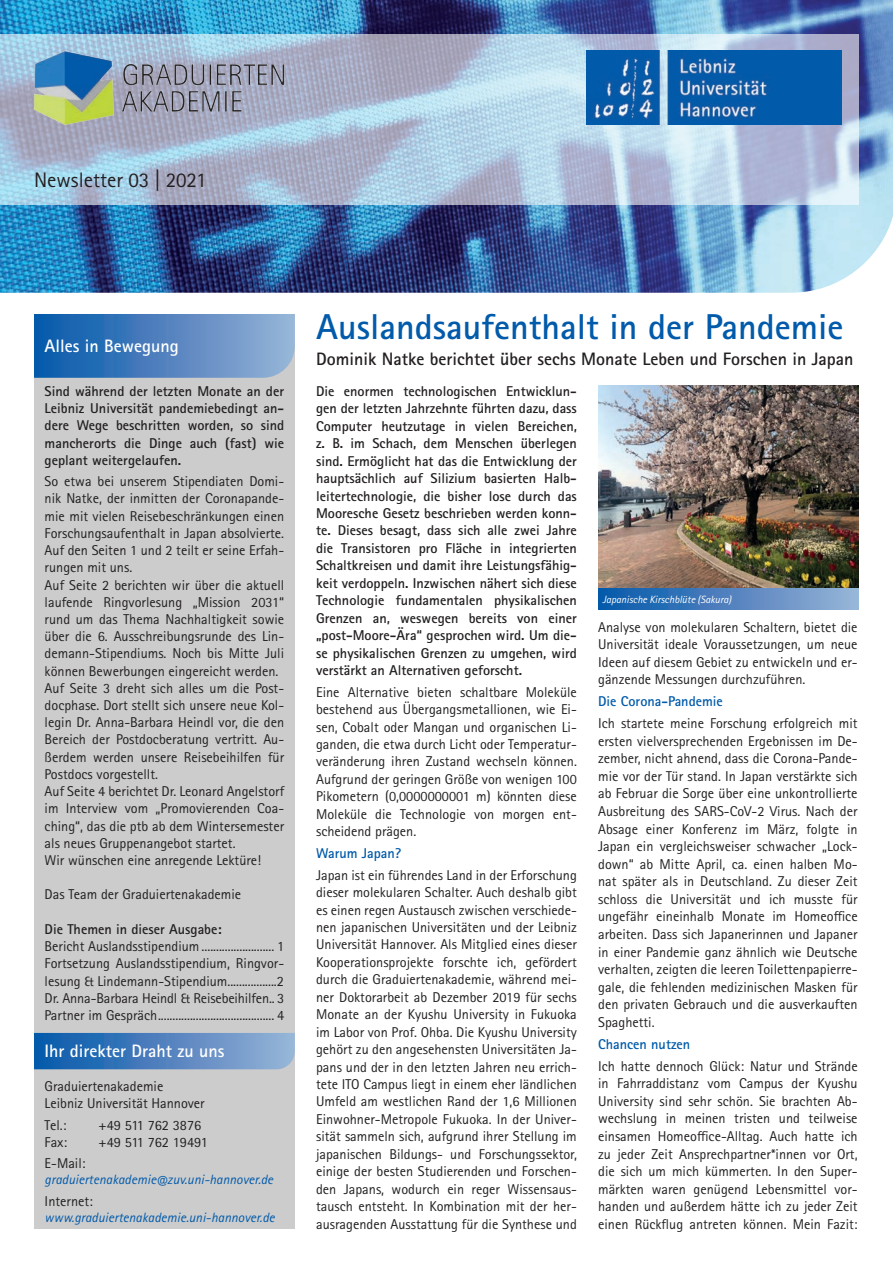
<style>
.page{position:relative;width:893px;height:1263px;background:#fff}
.page>*{position:absolute;margin:0;border:0;box-sizing:border-box;transform-origin:0 0}
.t1{font:700 36px "Rotis Sans Serif Std";color:#015aaa}
.t2{font:21px "Rotis Sans Serif Std";color:#231f20}
.t3{font:700 18px "Rotis Sans Serif Std";color:#231f20}
.t4{font:700 18px "Rotis Sans Serif Std";color:#fff}
.t5{font:14.25px/17.5px "Rotis Sans Serif Std";color:#231f20;text-align:justify}
.t6{font:700 14.25px/17.4px "Rotis Sans Serif Std";color:#231f20;text-align:justify}
.t7{font:700 14.25px "Rotis Sans Serif Std";color:#015aaa}
.t8{font:italic 13.5px "Rotis Sans Serif Std";color:#015aaa}
.t9{font:italic 10.5px "Rotis Sans Serif Std";color:#fff}
</style>
<div class="page">
<img style="left:0;top:0;width:893px;height:293px">
<div style="left:34px;top:314px;width:261px;height:915px;background:#ccc"></div>
<svg style="left:0;top:34px;width:859px;height:170px;background:#b1c4da"></svg>
<img style="left:587px;top:51px;width:255px;height:73px">
<img style="left:3px;top:38px;width:309px;height:103px">
<svg style="left:34px;top:314px;width:261px;height:64px;background:#5084bf"></svg>
<svg style="left:34px;top:1033px;width:261px;height:36px;background:#4f84bf"></svg>
<img style="left:598px;top:386px;width:261px;height:203px">
<div style="left:598px;top:589px;width:261px;height:20px;background:linear-gradient(to right,#0355a9,#9bb2d6)"></div>
<h2 class="t2" style="left:34px;top:168px;width:174px">Newsletter 03 | 2021</h2>
<p class="t4" style="left:45px;top:335px;width:136px">Alles in Bewegung</p>
<p class="t6" style="left:45px;top:382px;width:241px">Sind während der letzten Monate an der Leibniz Universität pandemiebedingt an&shy;dere Wege beschritten worden, so sind mancherorts die Dinge auch (fast) wie geplant weitergelaufen.</p>
<p class="t5" style="left:45px;top:473px;width:241px;text-align:left">So etwa bei unserem Stipendiaten Domi&shy;nik Natke, der inmitten der Coronapande&shy;mie mit vielen Reisebeschränkungen einen Forschungsaufenthalt in Japan absolvierte.<br>Auf den Seiten 1 und 2 teilt er seine Erfah&shy;rungen mit uns.<br>Auf Seite 2 berichten wir über die aktuell laufende Ringvorlesung „Mission 2031“ rund um das Thema Nachhaltigkeit sowie über die 6. Ausschreibungsrunde des Lin&shy;demann-Stipendiums. Noch bis Mitte Juli können Bewerbungen eingereicht werden.<br>Auf Seite 3 dreht sich alles um die Post&shy;docphase. Dort stellt sich unsere neue Kol&shy;legin Dr. Anna-Barbara Heindl vor, die den Bereich der Postdocberatung vertritt. Au&shy;ßerdem werden unsere Reisebeihilfen für Postdocs vorgestellt.<br>Auf Seite 4 berichtet Dr. Leonard Angelstorf im Interview vom „Promovierenden Coa&shy;ching“, das die ptb ab dem Wintersemester als neues Gruppenangebot startet.<br>Wir wünschen eine anregende Lektüre!</p>
<p class="t5" style="left:45px;top:886px;width:198px">Das Team der Graduiertenakademie</p>
<p class="t6" style="left:45px;top:920px;width:178px">Die Themen in dieser Ausgabe:</p>
<p class="t5" style="left:45px;top:938px;width:241px">Bericht Auslandsstipendium......................... 1<br>Fortsetzung Auslandsstipendium, Ringvor&shy;lesung &amp; Lindemann-Stipendium.................2<br>Dr. Anna-Barbara Heindl &amp; Reisebeihilfen.. 3<br>Partner im Gespräch........................................ 4</p>
<p class="t4" style="left:45px;top:1040px;width:181px">Ihr direkter Draht zu uns</p>
<p class="t5" style="left:45px;top:1078px;width:162px;line-height:17.1px">Graduiertenakademie<br>Leibniz Universität Hannover</p>
<p class="t5" style="left:45px;top:1116px;width:23px">Tel.:</p>
<p class="t5" style="left:99px;top:1116px;width:104px">+49 511 762 3876</p>
<p class="t5" style="left:45px;top:1133px;width:24px">Fax:</p>
<p class="t5" style="left:99px;top:1133px;width:111px">+49 511 762 19491</p>
<p class="t5" style="left:45px;top:1155px;width:42px">E-Mail:</p>
<p class="t8" style="left:45px;top:1172px;width:230px">graduiertenakademie@zuv.uni-hannover.de</p>
<p class="t5" style="left:45px;top:1192px;width:50px">Internet:</p>
<p class="t8" style="left:45px;top:1209px;width:232px">www.graduiertenakademie.uni-hannover.de</p>
<h1 class="t1" style="left:316px;top:304px;width:529px">Auslandsaufenthalt in der Pandemie</h1>
<p class="t3" style="left:316px;top:348px;width:539px">Dominik Natke berichtet über sechs Monate Leben und Forschen in Japan</p>
<p class="t6" style="left:316px;top:382px;width:262px">Die enormen technologischen Entwicklun&shy;gen der letzten Jahrzehnte führten dazu, dass Computer heutzutage in vielen Bereichen, z. B. im Schach, dem Menschen überlegen sind. Ermöglicht hat das die Entwicklung der hauptsächlich auf Silizium basierten Halb&shy;leitertechnologie, die bisher lose durch das Mooresche Gesetz beschrieben werden konn&shy;te. Dieses besagt, dass sich alle zwei Jahre die Transistoren pro Fläche in integrierten Schaltkreisen und damit ihre Leistungsfähig&shy;keit verdoppeln. Inzwischen nähert sich diese Technologie fundamentalen physikalischen Grenzen an, weswegen bereits von einer „post-Moore-Ära“ gesprochen wird. Um die&shy;se physikalischen Grenzen zu umgehen, wird verstärkt an Alternativen geforscht.</p>
<p class="t5" style="left:316px;top:683px;width:262px">Eine Alternative bieten schaltbare Moleküle bestehend aus Übergangsmetallionen, wie Ei&shy;sen, Cobalt oder Mangan und organischen Li&shy;ganden, die etwa durch Licht oder Temperatur&shy;veränderung ihren Zustand wechseln können.<br>Aufgrund der geringen Größe von wenigen 100<br>Pikometern (0,0000000001 m) könnten diese Moleküle die Technologie von morgen ent&shy;scheidend prägen.</p>
<p class="t7" style="left:316px;top:844px;width:87px">Warum Japan?</p>
<p class="t5" style="left:316px;top:866px;width:262px">Japan ist ein führendes Land in der Erforschung dieser molekularen Schalter. Auch deshalb gibt es einen regen Austausch zwischen verschiede&shy;nen japanischen Universitäten und der Leibniz Universität Hannover. Als Mitglied eines dieser Kooperationsprojekte forschte ich, gefördert durch die Graduiertenakademie, während mei&shy;ner Doktorarbeit ab Dezember 2019 für sechs Monate an der Kyushu University in Fukuoka im Labor von Prof. Ohba. Die Kyushu University gehört zu den angesehensten Universitäten Ja&shy;pans und der in den letzten Jahren neu errich&shy;tete ITO Campus liegt in einem eher ländlichen Umfeld am westlichen Rand der 1,6 Millionen Einwohner-Metropole Fukuoka. In der Univer&shy;sität sammeln sich, aufgrund ihrer Stellung im japanischen Bildungs- und Forschungssektor, einige der besten Studierenden und Forschen&shy;den Japans, wodurch ein reger Wissensaus&shy;tausch entsteht. In Kombination mit der her&shy;ausragenden Ausstattung für die Synthese und</p>
<p class="t9" style="left:602px;top:593px;width:131px">Japanische Kirschblüte (Sakura)</p>
<p class="t5" style="left:598px;top:618px;width:261px">Analyse von molekularen Schaltern, bietet die Universität ideale Voraussetzungen, um neue Ideen auf diesem Gebiet zu entwickeln und er&shy;gänzende Messungen durchzuführen.</p>
<p class="t7" style="left:598px;top:692px;width:126px">Die Corona-Pandemie</p>
<p class="t5" style="left:598px;top:714px;width:261px">Ich startete meine Forschung erfolgreich mit ersten vielversprechenden Ergebnissen im De&shy;zember, nicht ahnend, dass die Corona-Pande&shy;mie vor der Tür stand. In Japan verstärkte sich ab Februar die Sorge über eine unkontrollierte Ausbreitung des SARS-CoV-2 Virus. Nach der Absage einer Konferenz im März, folgte in Japan ein vergleichsweiser schwacher „Lock&shy;down“ ab Mitte April, ca. einen halben Mo&shy;nat später als in Deutschland. Zu dieser Zeit schloss die Universität und ich musste für ungefähr eineinhalb Monate im Homeoffice arbeiten. Dass sich Japanerinnen und Japaner in einer Pandemie ganz ähnlich wie Deutsche verhalten, zeigten die leeren Toilettenpapierre&shy;gale, die fehlenden medizinischen Masken für den privaten Gebrauch und die ausverkauften Spaghetti.</p>
<p class="t7" style="left:598px;top:1035px;width:94px">Chancen nutzen</p>
<p class="t5" style="left:598px;top:1057px;width:261px">Ich hatte dennoch Glück: Natur und Strände in Fahrraddistanz vom Campus der Kyushu University sind sehr schön. Sie brachten Ab&shy;wechslung in meinen tristen und teilweise einsamen Homeoffice-Alltag. Auch hatte ich zu jeder Zeit Ansprechpartner*innen vor Ort, die sich um mich kümmerten. In den Super&shy;märkten waren genügend Lebensmittel vor&shy;handen und außerdem hätte ich zu jeder Zeit einen Rückflug antreten können. Mein Fazit:</p>
</div>
